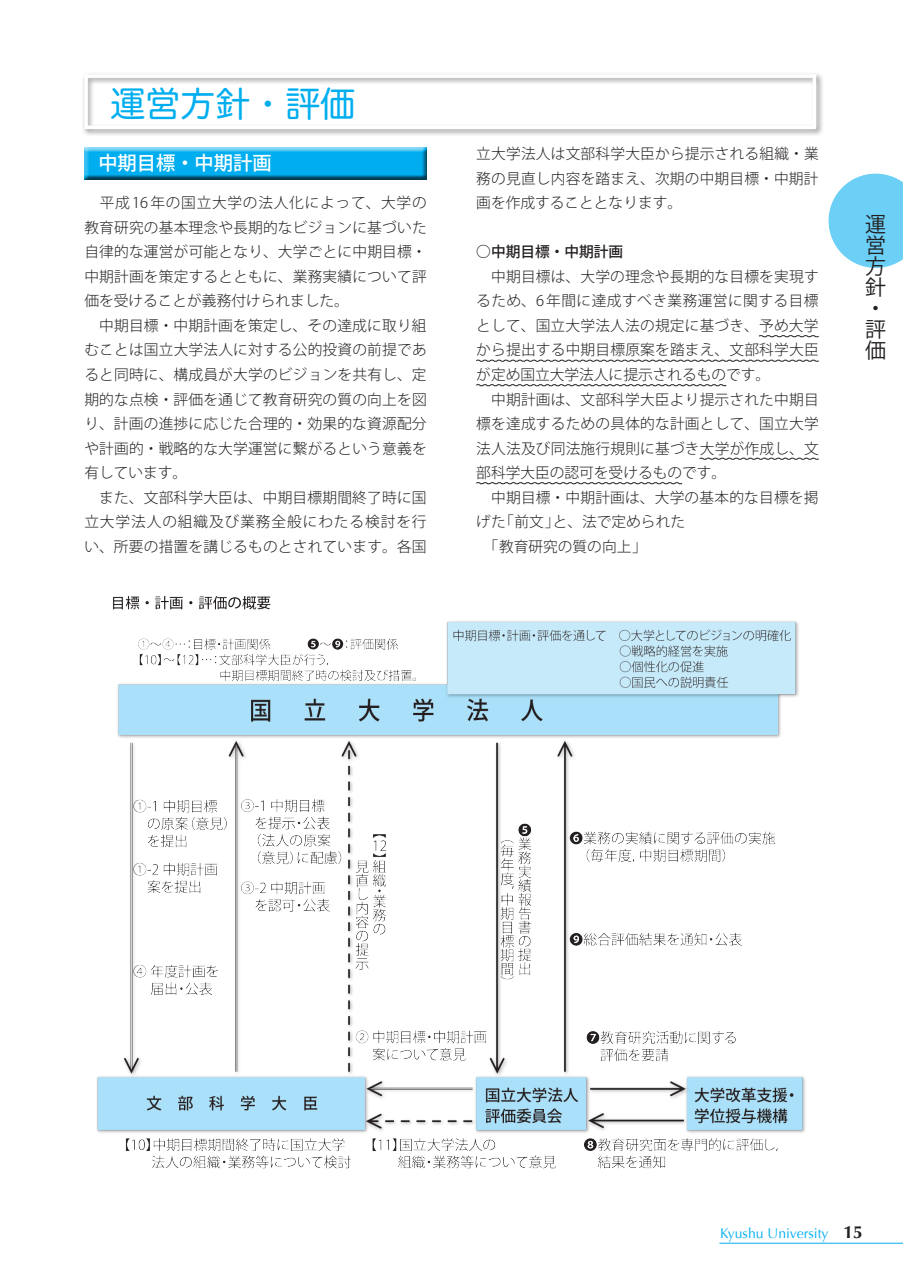
<style>
.page{position:relative;width:903px;height:1275px;background:#fff}
.page>*{position:absolute;margin:0;border:0;box-sizing:border-box;transform-origin:0 0}
.t1{font:35px "Hira Maru Pro W4";color:#00aeef}
.t2{font:21px/21px "Koz Go Pro";color:#231f20}
.t3{font:500 19.25px "Koz Go Pro";color:#fff}
.t4{font:300 14.7px/24.5px "Koz Go Pro";letter-spacing:.015em;color:#231f20}
.t5{font:300 14.7px "Koz Go Pro";letter-spacing:.05em;color:#231f20}
.t6{font:500 14.7px "Koz Go Pro";color:#231f20}
.t7{font:14px "Optima";color:#00aeef}
.s1{font-weight:700;font-size:17.5px;color:#231f20}
</style>
<div class="page">
<hr style="left:719px;top:1243px;width:184px;height:1px;background:#00aeef">
<svg style="left:828px;top:174px;width:75px;height:94px"></svg>
<svg style="left:758px;top:335px;width:61px;height:3px"></svg>
<svg style="left:476px;top:359px;width:343px;height:3px"></svg>
<svg style="left:476px;top:384px;width:251px;height:3px"></svg>
<svg style="left:699px;top:457px;width:120px;height:3px"></svg>
<svg style="left:476px;top:482px;width:207px;height:3px"></svg>
<div style="left:82px;top:72px;width:742px;height:65px;background:#231f20;opacity:.5"></div>
<div style="left:84px;top:74px;width:732px;height:55px;border:4px solid #fff"></div>
<div style="left:81px;top:144px;width:351px;height:39px;background:#231f20;opacity:.75"></div>
<img style="left:97px;top:596px;width:708px;height:573px">
<h1 class="t1" style="left:110px;top:74px;width:246px">運営方針・評価</h1>
<h3 class="t3" style="left:98px;top:150px;width:175px">中期目標・中期計画</h3>
<p class="t5" style="left:84px;top:193px;width:344px">　平成16年の国立大学の法人化によって、大学の</p>
<p class="t4" style="left:84px;top:215px;width:344px">教育研究の基本理念や長期的なビジョンに基づいた自律的な運営が可能となり、大学ごとに中期目標・中期計画を策定するとともに、業務実績について評価を受けることが義務付けられました。<br>　中期目標・中期計画を策定し、その達成に取り組むことは国立大学法人に対する公的投資の前提であると同時に、構成員が大学のビジョンを共有し、定期的な点検・評価を通じて教育研究の質の向上を図り、計画の進捗に応じた合理的・効果的な資源配分や計画的・戦略的な大学運営に繋がるという意義を有しています。<br>　また、文部科学大臣は、中期目標期間終了時に国立大学法人の組織及び業務全般にわたる検討を行い、所要の措置を講じるものとされています。各国</p>
<p class="t4" style="left:476px;top:142px;width:344px;text-align:justify">立大学法人は文部科学大臣から提示される組織・業務の見直し内容を踏まえ、次期の中期目標・中期計画を作成することとなります。</p>
<p class="t6" style="left:476px;top:243px;width:148px">○中期目標・中期計画</p>
<p class="t4" style="left:476px;top:264px;width:344px">　中期目標は、大学の理念や長期的な目標を実現するため、6 年間に達成すべき業務運営に関する目標として、国立大学法人法の規定に基づき、予め大学から提出する中期目標原案を踏まえ、文部科学大臣が定め国立大学法人に提示されるものです。<br>　中期計画は、文部科学大臣より提示された中期目標を達成するための具体的な計画として、国立大学法人法及び同法施行規則に基づき大学が作成し、文部科学大臣の認可を受けるものです。<br>　中期目標・中期計画は、大学の基本的な目標を掲げた「前文」と、法で定められた<br>　「教育研究の質の向上」</p>
<h2 class="t2" style="left:865px;top:214px;width:22px">運営方針・評価</h2>
<p class="t7" style="left:720px;top:1225px;width:144px">Kyushu University <span class="s1">15</span></p>
</div>
